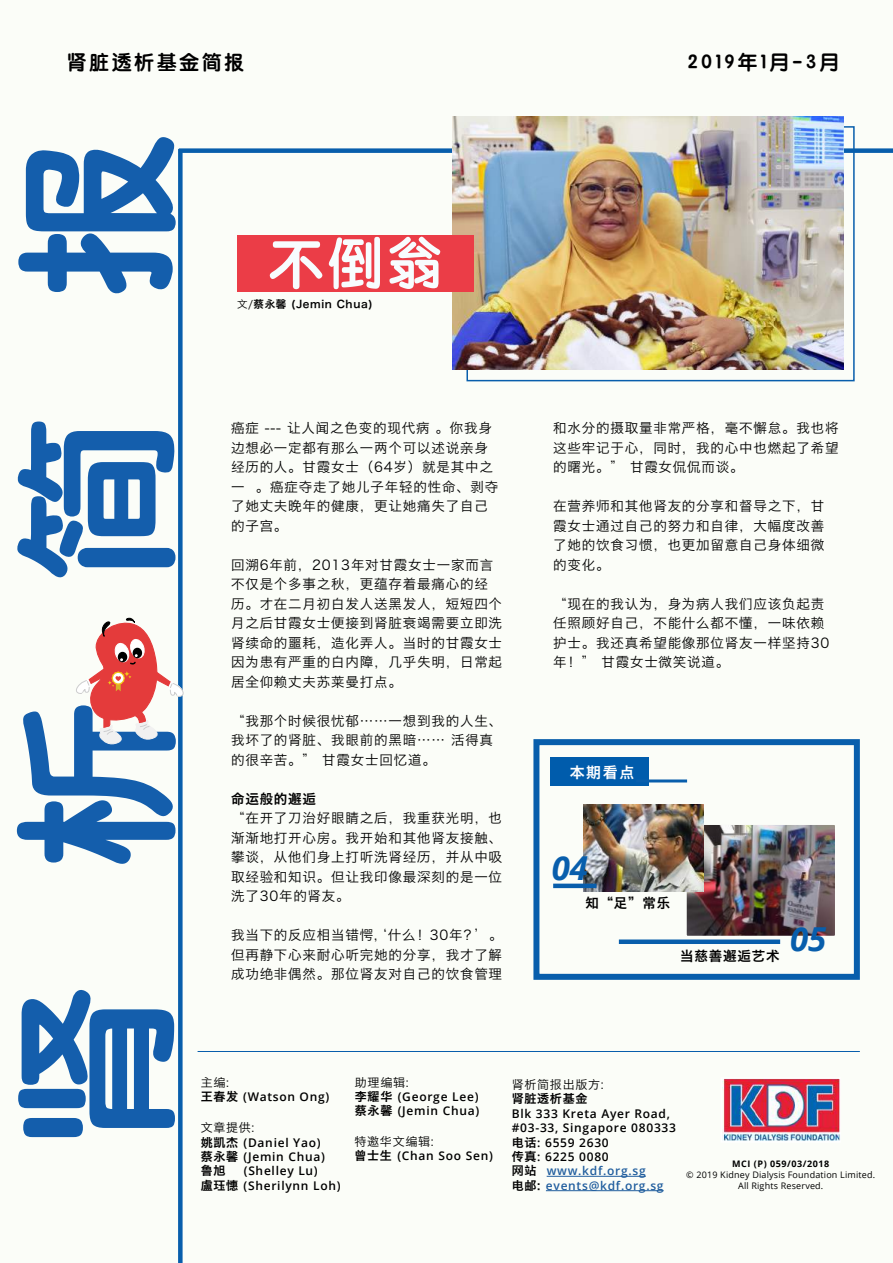
<style>
.page{position:relative;width:893px;height:1263px;background:#fbfdf8}
.page>*{position:absolute;margin:0;border:0;box-sizing:border-box;transform-origin:0 0}
.t1{font:163.5px "ST Yuanti SC Bold";color:#145eac}
.t2{font:54px "ST Yuanti SC Bold";color:#f7fcfe}
.t3{font:italic 700 33px "Open Sans";color:#085eac}
.t4{font:19.5px "ST Yuanti SC Bold";letter-spacing:.155em;color:#000}
.t5{font:15px "Hiragino Sans GB W6";color:#fff}
.t6{font:13.5px/19.5px "Hiragino Sans GB W3";letter-spacing:.06em;color:#000}
.t7{font:13.5px "Hiragino Sans GB W6";letter-spacing:.06em;color:#000}
.t8{font:600 12px/14.4px "Open Sans";letter-spacing:.06em;color:#000}
.t9{font:12px "Hiragino Sans GB W3";letter-spacing:.06em;color:#000}
.t10{font:12px "Hiragino Sans GB W6";letter-spacing:.06em;color:#000}
.t11{font:10.5px "Hiragino Sans GB W6";letter-spacing:.06em;color:#000}
.t12{font:9px/10.8px "Open Sans";letter-spacing:.02em;color:#000;text-align:center}
.t13{font:700 9px "Open Sans";letter-spacing:.06em;color:#000}
.s1{font-family:"Hiragino Sans GB W3"}
.s2{font-family:"Hiragino Sans GB W6";font-weight:400}
.s3{color:#215e9e}
</style>
<div class="page">
<div style="left:178px;top:149px;width:5px;height:1114px;background:#085eac"></div>
<div style="left:179px;top:148px;width:714px;height:5px;background:#085eac"></div>
<hr style="left:198px;top:1051px;width:662px;height:1px;background:#085eac">
<div style="left:533px;top:739px;width:327px;height:241px;border:6px solid #085eac"></div>
<div style="left:550px;top:757px;width:99px;height:28px;background:#005cac"></div>
<hr style="left:636px;top:779px;width:51px;height:3px;background:#085eac">
<div style="left:619px;top:939px;width:161px;height:5px;background:#085eac"></div>
<img style="left:687px;top:825px;width:148px;height:111px">
<img style="left:583px;top:805px;width:121px;height:86px">
<hr style="left:553px;top:884px;width:43px;height:4px;background:#085eac">
<img style="left:453px;top:117px;width:390px;height:253px">
<div style="left:237px;top:235px;width:237px;height:56px;background:#eb3d47"></div>
<svg style="left:76px;top:609px;width:108px;height:142px"></svg>
<hr style="left:547px;top:1176px;width:99px;height:1px;background:#215e9e">
<hr style="left:546px;top:1190px;width:118px;height:1px;background:#215e9e">
<img style="left:723px;top:1080px;width:115px;height:59px">
<div style="left:720px;top:1077px;width:121px;height:65px;border:2px solid #fff"></div>
<h3 class="t4" style="left:67px;top:48px;width:179px">肾脏透析基金简报</h3>
<h3 class="t4" style="left:687px;top:48px;width:153px">2019年1月-3月</h3>
<h1 class="t1" style="left:-28px;top:1150px;width:1018px;rotate:-90deg">肾析简报</h1>
<h2 class="t2" style="left:269px;top:222px;width:174px">不倒翁</h2>
<p class="t11" style="left:237px;top:297px;width:137px"><span class="s1">文/</span>蔡永馨 (Jemin Chua)</p>
<p class="t6" style="left:231px;top:418px;width:269px">癌症 --- 让人闻之色变的现代病 。你我身边想必一定都有那么一两个可以述说亲身经历的人。甘霞女士（64岁）就是其中之一 。癌症夺走了她儿子年轻的性命、剥夺了她丈夫晚年的健康，更让她痛失了自己的子宫。</p>
<p class="t6" style="left:231px;top:555px;width:273px">回溯6年前，2013年对甘霞女士一家而言不仅是个多事之秋，更蕴存着最痛心的经历。才在二月初白发人送黑发人，短短四个月之后甘霞女士便接到肾脏衰竭需要立即洗肾续命的噩耗，造化弄人。当时的甘霞女士因为患有严重的白内障，几乎失明，日常起居全仰赖丈夫苏莱曼打点。</p>
<p class="t6" style="left:231px;top:711px;width:273px">“我那个时候很忧郁……一想到我的人生、我坏了的肾脏、我眼前的黑暗…… 活得真的很辛苦。” 甘霞女士回忆道。</p>
<p class="t7" style="left:231px;top:790px;width:87px">命运般的邂逅</p>
<p class="t6" style="left:231px;top:808px;width:273px;text-align:justify">“在开了刀治好眼睛之后，我重获光明，也渐渐地打开心房。我开始和其他肾友接触、攀谈，从他们身上打听洗肾经历，并从中吸取经验和知识。但让我印像最深刻的是一位洗了30年的肾友。</p>
<p class="t6" style="left:231px;top:925px;width:273px;text-align:justify">我当下的反应相当错愕，‘什么！30年？’。但再静下心来耐心听完她的分享，我才了解成功绝非偶然。那位肾友对自己的饮食管理</p>
<p class="t6" style="left:553px;top:418px;width:287px;text-align:justify">和水分的摄取量非常严格，毫不懈怠。我也将这些牢记于心，同时，我的心中也燃起了希望的曙光。” 甘霞女侃侃而谈。</p>
<p class="t6" style="left:553px;top:496px;width:273px;text-align:justify">在营养师和其他肾友的分享和督导之下，甘霞女士通过自己的努力和自律，大幅度改善了她的饮食习惯，也更加留意自己身体细微的变化。</p>
<p class="t6" style="left:553px;top:594px;width:278px">“现在的我认为，身为病人我们应该负起责任照顾好自己，不能什么都不懂，一味依赖护士。我还真希望能像那位肾友一样坚持30年！” 甘霞女士微笑说道。</p>
<p class="t5" style="left:570px;top:762px;width:66px">本期看点</p>
<h3 class="t3" style="left:552px;top:845px;width:38px">04</h3>
<p class="t7" style="left:585px;top:894px;width:87px">知“足”常乐</p>
<p class="t7" style="left:680px;top:946px;width:101px">当慈善邂逅艺术</p>
<h3 class="t3" style="left:790px;top:915px;width:38px">05</h3>
<p class="t9" style="left:201px;top:1074px;width:30px">主编:</p>
<p class="t8" style="left:201px;top:1089px;width:130px"><span class="s2">王春发</span> (Watson Ong)</p>
<p class="t9" style="left:201px;top:1120px;width:55px">文章提供:</p>
<p class="t8" style="left:201px;top:1135px;width:126px"><span class="s2">姚凯杰</span> (Daniel Yao)<span class="s2">蔡永馨</span> (Jemin Chua)</p>
<p class="t10" style="left:201px;top:1163px;width:26px">鲁旭</p>
<p class="t8" style="left:201px;top:1163px;width:141px;text-indent:43px">(Shelley Lu)<br><span class="s2">盧珏憓</span> (Sherilynn Loh)</p>
<p class="t9" style="left:355px;top:1074px;width:55px">助理编辑:</p>
<p class="t8" style="left:355px;top:1089px;width:126px"><span class="s2">李耀华</span> (George Lee)<span class="s2">蔡永馨</span> (Jemin Chua)</p>
<p class="t9" style="left:355px;top:1134px;width:81px">特邀华文编辑:</p>
<p class="t8" style="left:355px;top:1148px;width:140px"><span class="s2">曾士生</span> (Chan Soo Sen)</p>
<p class="t9" style="left:512px;top:1077px;width:93px">肾析简报出版方:</p>
<p class="t10" style="left:512px;top:1091px;width:77px">肾脏透析基金</p>
<p class="t8" style="left:512px;top:1106px;width:166px">Blk 333 Kreta Ayer Road, #03-33, Singapore 080333<span class="s2">电话</span>: 6559 2630<br><span class="s2">传真</span>: 6225 0080<br><span class="s2">网站</span> <span class="s3">www.kdf.org.sg<br></span><span class="s2">电邮:</span> <span class="s3">events@kdf.org.sg</span></p>
<p class="t13" style="left:732px;top:1157px;width:99px">MCI (P) 059/03/2018</p>
<p class="t12" style="left:686px;top:1169px;width:190px">© 2019 Kidney Dialysis Foundation Limited.<br>All Rights Reserved.</p>
</div>
